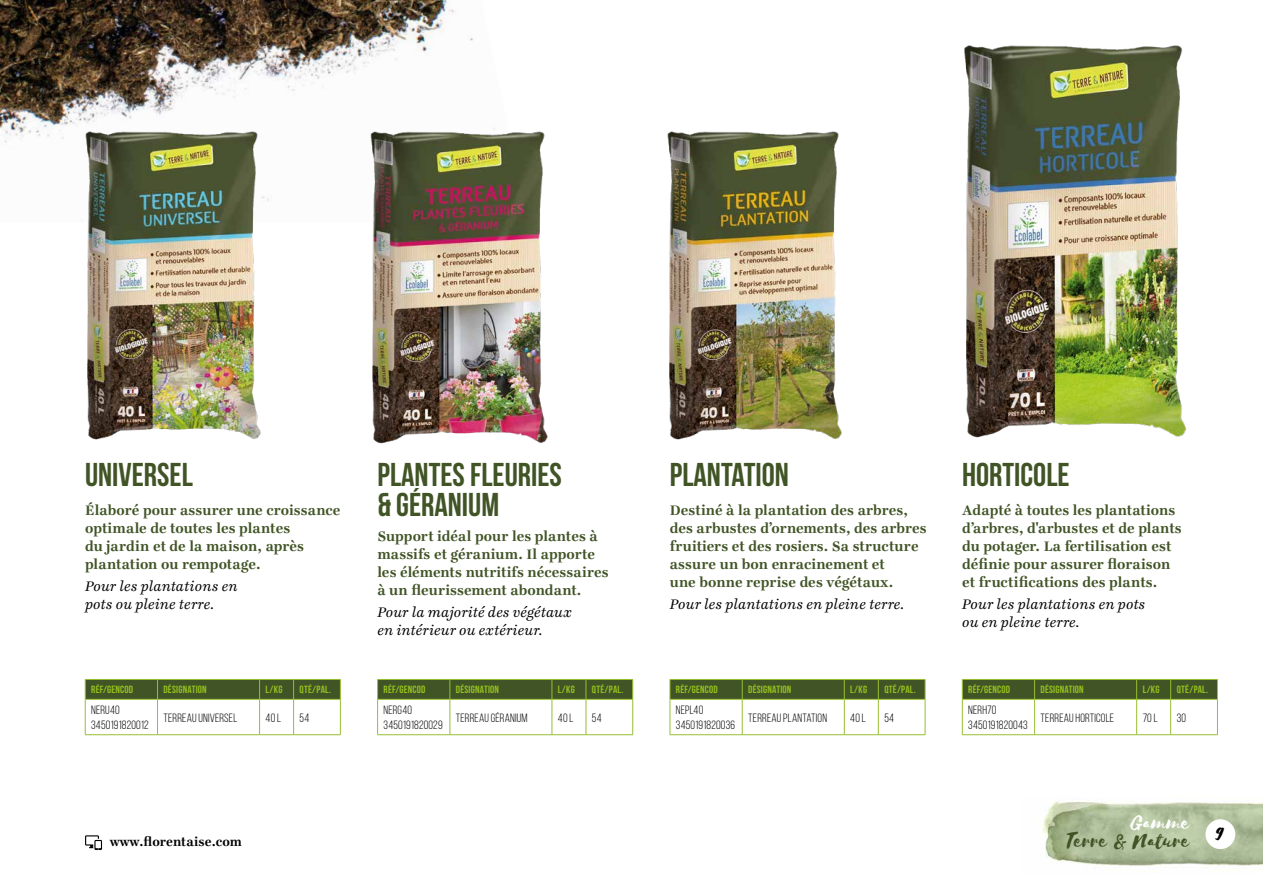
<style>
.page{position:relative;width:1263px;height:893px;background:#fff}
.page>*{position:absolute;margin:0;border:0;box-sizing:border-box;transform-origin:0 0}
.t1{font:700 33px/30px "Bebas Neue";color:#415426}
.t2{font:24.3px "Selima";color:#415426}
.t3{font:24.3px "Selima";color:#fff}
.t4{font:22.95px "Selima";color:#000}
.t5{font:700 15px/18px "Ingeborg";letter-spacing:.005em;color:#415426}
.t6{font:italic 15px/18px "Ingeborg";letter-spacing:.01em;color:#000}
.t7{font:700 13.5px "Ingeborg";letter-spacing:.01em;color:#000}
.t8{font:12px/14.4px "Bebas Neue";letter-spacing:.015em;color:#000}
.t9{font:700 10.5px "Bebas Neue";letter-spacing:.02em;color:#95c11f}
.s1{color:#fff}
</style>
<div class="page">
<img style="left:0;top:0;width:473px;height:201px">
<img style="left:1042px;top:801px;width:221px;height:67px">
<img style="left:964px;top:45px;width:223px;height:393px">
<img style="left:667px;top:131px;width:175px;height:309px">
<img style="left:78px;top:121px;width:187px;height:319px">
<img style="left:363px;top:121px;width:185px;height:323px">
<svg style="left:670px;top:679px;width:256px;height:56px"></svg>
<hr style="left:670px;top:699px;width:72px;height:1px;background:#97bf31">
<hr style="left:670px;top:699px;width:1px;height:35px;background:#97bf31">
<hr style="left:742px;top:699px;width:102px;height:1px;background:#97bf31">
<hr style="left:742px;top:699px;width:1px;height:35px;background:#97bf31">
<hr style="left:844px;top:699px;width:34px;height:1px;background:#97bf31">
<hr style="left:844px;top:699px;width:1px;height:35px;background:#97bf31">
<hr style="left:878px;top:699px;width:47px;height:1px;background:#97bf31">
<hr style="left:878px;top:699px;width:1px;height:35px;background:#97bf31">
<hr style="left:925px;top:699px;width:1px;height:35px;background:#97bf31">
<hr style="left:670px;top:734px;width:72px;height:1px;background:#97bf31">
<hr style="left:742px;top:734px;width:102px;height:1px;background:#97bf31">
<hr style="left:844px;top:734px;width:34px;height:1px;background:#97bf31">
<hr style="left:878px;top:734px;width:47px;height:1px;background:#97bf31">
<svg style="left:962px;top:679px;width:256px;height:55px"></svg>
<hr style="left:962px;top:699px;width:72px;height:1px;background:#97bf31">
<hr style="left:962px;top:699px;width:1px;height:35px;background:#97bf31">
<hr style="left:1034px;top:699px;width:103px;height:1px;background:#97bf31">
<hr style="left:1034px;top:699px;width:1px;height:35px;background:#97bf31">
<hr style="left:1137px;top:699px;width:34px;height:1px;background:#97bf31">
<hr style="left:1136px;top:699px;width:1px;height:35px;background:#97bf31">
<hr style="left:1171px;top:699px;width:47px;height:1px;background:#97bf31">
<hr style="left:1170px;top:699px;width:1px;height:35px;background:#97bf31">
<hr style="left:1217px;top:699px;width:1px;height:35px;background:#97bf31">
<hr style="left:962px;top:734px;width:72px;height:1px;background:#97bf31">
<hr style="left:1034px;top:734px;width:103px;height:1px;background:#97bf31">
<hr style="left:1137px;top:734px;width:34px;height:1px;background:#97bf31">
<hr style="left:1171px;top:734px;width:47px;height:1px;background:#97bf31">
<svg style="left:85px;top:679px;width:256px;height:55px"></svg>
<hr style="left:85px;top:699px;width:73px;height:1px;background:#97bf31">
<hr style="left:85px;top:699px;width:1px;height:35px;background:#97bf31">
<hr style="left:158px;top:699px;width:102px;height:1px;background:#97bf31">
<hr style="left:157px;top:699px;width:1px;height:35px;background:#97bf31">
<hr style="left:260px;top:699px;width:34px;height:1px;background:#97bf31">
<hr style="left:259px;top:699px;width:1px;height:35px;background:#97bf31">
<hr style="left:294px;top:699px;width:47px;height:1px;background:#97bf31">
<hr style="left:293px;top:699px;width:1px;height:35px;background:#97bf31">
<hr style="left:340px;top:699px;width:1px;height:35px;background:#97bf31">
<hr style="left:85px;top:734px;width:73px;height:1px;background:#97bf31">
<hr style="left:158px;top:734px;width:102px;height:1px;background:#97bf31">
<hr style="left:260px;top:734px;width:34px;height:1px;background:#97bf31">
<hr style="left:294px;top:734px;width:47px;height:1px;background:#97bf31">
<svg style="left:377px;top:679px;width:256px;height:55px"></svg>
<hr style="left:377px;top:699px;width:73px;height:1px;background:#97bf31">
<hr style="left:377px;top:699px;width:1px;height:35px;background:#97bf31">
<hr style="left:450px;top:699px;width:102px;height:1px;background:#97bf31">
<hr style="left:450px;top:699px;width:1px;height:35px;background:#97bf31">
<hr style="left:552px;top:699px;width:34px;height:1px;background:#97bf31">
<hr style="left:552px;top:699px;width:1px;height:35px;background:#97bf31">
<hr style="left:586px;top:699px;width:47px;height:1px;background:#97bf31">
<hr style="left:586px;top:699px;width:1px;height:35px;background:#97bf31">
<hr style="left:632px;top:699px;width:1px;height:35px;background:#97bf31">
<hr style="left:377px;top:734px;width:73px;height:1px;background:#97bf31">
<hr style="left:450px;top:734px;width:102px;height:1px;background:#97bf31">
<hr style="left:552px;top:734px;width:34px;height:1px;background:#97bf31">
<hr style="left:586px;top:734px;width:47px;height:1px;background:#97bf31">
<div style="left:1205px;top:819px;width:30px;height:30px;background:#fff;border-radius:50%"></div>
<svg style="left:85px;top:835px;width:17px;height:15px"></svg>
<h1 class="t1" style="left:85px;top:459px;width:109px">UNIVERSEL</h1>
<h1 class="t1" style="left:377px;top:459px;width:186px">PLANTES FLEURIES &amp; GÉRANIUM</h1>
<h1 class="t1" style="left:670px;top:459px;width:121px">PLANTATION</h1>
<h1 class="t1" style="left:962px;top:459px;width:109px">HORTICOLE</h1>
<p class="t5" style="left:85px;top:501px;width:257px">Élaboré pour assurer une croissance optimale de toutes les plantes<br>du jardin et de la maison, après plantation ou rempotage.</p>
<p class="t6" style="left:85px;top:578px;width:154px">Pour les plantations en pots ou pleine terre.</p>
<p class="t5" style="left:670px;top:501px;width:258px">Destiné à la plantation des arbres, des arbustes d’ornements, des arbres fruitiers et des rosiers. Sa structure assure un bon enracinement et<br>une bonne reprise des végétaux.</p>
<p class="t6" style="left:670px;top:596px;width:236px">Pour les plantations en pleine terre.</p>
<p class="t5" style="left:962px;top:501px;width:221px">Adapté à toutes les plantations d’arbres, d'arbustes et de plants du potager. La fertilisation est définie pour assurer floraison et fructifications des plants.</p>
<p class="t6" style="left:962px;top:596px;width:185px">Pour les plantations en pots ou en pleine terre.</p>
<p class="t5" style="left:377px;top:527px;width:233px">Support idéal pour les plantes à massifs et géranium. Il apporte les éléments nutritifs nécessaires à un fleurissement abondant.</p>
<p class="t6" style="left:377px;top:604px;width:196px">Pour la majorité des végétaux en intérieur ou extérieur.</p>
<p class="t9" style="left:91px;top:684px;width:43px">RÉF/GENCOD</p>
<p class="t9" style="left:164px;top:684px;width:45px">DÉSIGNATION</p>
<p class="t9" style="left:266px;top:684px;width:18px">L/KG</p>
<p class="t9" style="left:300px;top:684px;width:33px">QTÉ/PAL.</p>
<p class="t8" style="left:91px;top:703px;width:59px">NERU40<br>3450191820012</p>
<p class="t8" style="left:164px;top:710px;width:75px">TERREAU UNIVERSEL</p>
<p class="t8" style="left:266px;top:710px;width:17px">40 L</p>
<p class="t8" style="left:300px;top:710px;width:11px">54</p>
<p class="t7" style="left:110px;top:833px;width:134px"><span class="s1">ww</span>www.florentaise.com</p>
<p class="t9" style="left:384px;top:684px;width:43px">RÉF/GENCOD</p>
<p class="t9" style="left:456px;top:684px;width:45px">DÉSIGNATION</p>
<p class="t9" style="left:558px;top:684px;width:18px">L/KG</p>
<p class="t9" style="left:592px;top:684px;width:33px">QTÉ/PAL.</p>
<p class="t8" style="left:384px;top:703px;width:61px">NERG40<br>3450191820029</p>
<p class="t8" style="left:456px;top:710px;width:73px">TERREAU GÉRANIUM</p>
<p class="t8" style="left:558px;top:710px;width:17px">40 L</p>
<p class="t8" style="left:592px;top:710px;width:11px">54</p>
<p class="t9" style="left:676px;top:684px;width:43px">RÉF/GENCOD</p>
<p class="t9" style="left:748px;top:684px;width:45px">DÉSIGNATION</p>
<p class="t9" style="left:850px;top:684px;width:18px">L/KG</p>
<p class="t9" style="left:884px;top:684px;width:33px">QTÉ/PAL.</p>
<p class="t8" style="left:676px;top:703px;width:61px">NEPL40<br>3450191820036</p>
<p class="t8" style="left:748px;top:710px;width:80px">TERREAU PLANTATION</p>
<p class="t8" style="left:850px;top:710px;width:17px">40 L</p>
<p class="t8" style="left:884px;top:710px;width:11px">54</p>
<p class="t9" style="left:968px;top:684px;width:43px">RÉF/GENCOD</p>
<p class="t9" style="left:1040px;top:684px;width:45px">DÉSIGNATION</p>
<p class="t9" style="left:1143px;top:684px;width:18px">L/KG</p>
<p class="t9" style="left:1177px;top:684px;width:33px">QTÉ/PAL.</p>
<p class="t8" style="left:968px;top:703px;width:61px">NERH70<br>3450191820043</p>
<p class="t8" style="left:1040px;top:710px;width:75px">TERREAU HORTICOLE</p>
<p class="t8" style="left:1143px;top:710px;width:17px">70 L</p>
<p class="t8" style="left:1177px;top:710px;width:11px">30</p>
<h2 class="t3" style="left:1132px;top:810px;width:60px">Gamme</h2>
<h2 class="t2" style="left:1066px;top:828px;width:125px">Terre &amp; Nature</h2>
<h3 class="t4" style="left:1215px;top:820px;width:10px">9</h3>
</div>
